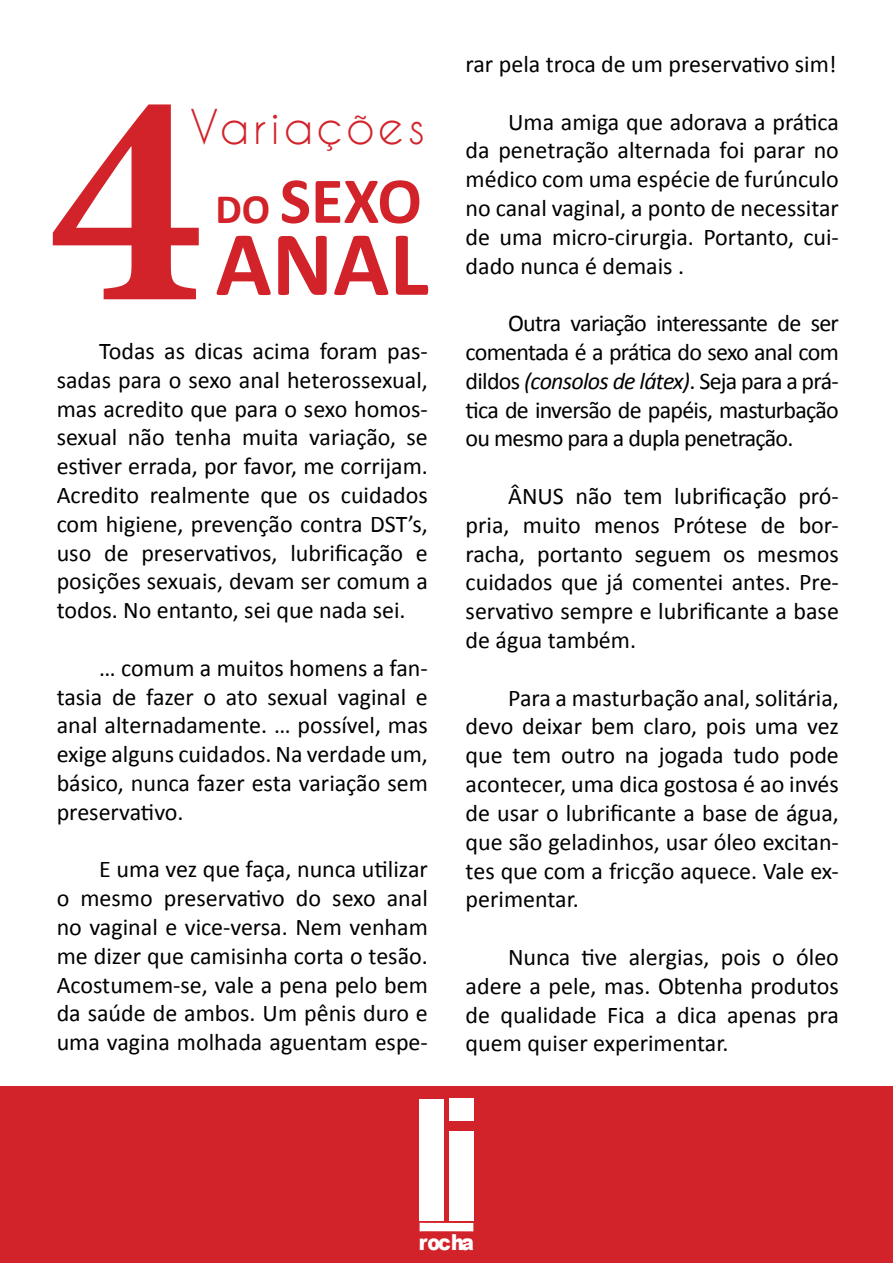
<style>
.page{position:relative;width:893px;height:1263px;background:#fff}
.page>*{position:absolute;margin:0;border:0;box-sizing:border-box;transform-origin:0 0}
.t1{font:700 309.75px "Minion Pro";color:#d2232a}
.t2{font:700 93px "Calibri";color:#d2232a}
.t3{font:700 66px "Calibri";color:#d2232a}
.t4{font:45px "Caviar Dreams";letter-spacing:.08em;color:#d2232a}
.t5{font:24px/28.8px "Calibri";color:#000;text-align:justify}
.t6{font:900 22.05px "Arial";letter-spacing:-.055em;color:#fff;scale:.87 1}
.s1{font-size:42px}
.s2{font-style:italic}
</style>
<div class="page">
<div style="left:0;top:1086px;width:893px;height:177px;background:#d2232a"></div>
<svg style="left:420px;top:1223px;width:53px;height:8px"></svg>
<div style="left:420px;top:1099px;width:24px;height:122px;background:#fff"></div>
<div style="left:449px;top:1131px;width:24px;height:90px;background:#fff"></div>
<div style="left:449px;top:1099px;width:24px;height:22px;background:#fff"></div>
<h1 class="t1" style="left:48px;top:-18px;width:156px">4</h1>
<h3 class="t4" style="left:190px;top:100px;width:236px">Variações</h3>
<h3 class="t3" style="left:215px;top:159px;width:208px"><span class="s1">DO</span> SEXO</h3>
<h2 class="t2" style="left:215px;top:204px;width:215px">ANAL</h2>
<p class="t5" style="left:57px;top:337px;width:373px;text-indent:43px">Todas as dicas acima foram pas&shy;sadas para o sexo anal heterossexual, mas acredito que para o sexo homos&shy;sexual não tenha muita variação, se estiver errada, por favor, me corrijam.<br>Acredito realmente que os cuidados com higiene, prevenção contra DST’s, uso de preservativos, lubrificação e posições sexuais, devam ser comum a todos. No entanto, sei que nada sei.</p>
<p class="t5" style="left:57px;top:653px;width:373px;text-indent:43px">… comum a muitos homens a fan&shy;tasia de fazer o ato sexual vaginal e anal alternadamente. … possível, mas exige alguns cuidados. Na verdade um, básico, nunca fazer esta variação sem preservativo.</p>
<p class="t5" style="left:57px;top:855px;width:373px;text-indent:43px">E uma vez que faça, nunca utilizar o mesmo preservativo do sexo anal no vaginal e vice-versa. Nem venham me dizer que camisinha corta o tesão.<br>Acostumem-se, vale a pena pelo bem da saúde de ambos. Um pênis duro e uma vagina molhada aguentam espe-</p>
<p class="t5" style="left:466px;top:50px;width:373px">rar pela troca de um preservativo sim!</p>
<p class="t5" style="left:466px;top:107px;width:375px;text-indent:43px">Uma amiga que adorava a prática da penetração alternada foi parar no médico com uma espécie de furúnculo no canal vaginal, a ponto de necessitar de uma micro-cirurgia. Portanto, cui&shy;dado nunca é demais .</p>
<p class="t5" style="left:466px;top:309px;width:375px;text-indent:43px">Outra variação interessante de ser comentada é a prática do sexo anal com dildos <span class="s2">(consolos de látex)</span>. Seja para a prá&shy;tica de inversão de papéis, masturbação ou mesmo para a dupla penetração.</p>
<p class="t5" style="left:466px;top:482px;width:375px;text-indent:43px">ÂNUS não tem lubrificação pró&shy;pria, muito menos Prótese de bor&shy;racha, portanto seguem os mesmos cuidados que já comentei antes. Pre&shy;servativo sempre e lubrificante a base de água também.</p>
<p class="t5" style="left:466px;top:683px;width:375px;text-indent:43px">Para a masturbação anal, solitária, devo deixar bem claro, pois uma vez que tem outro na jogada tudo pode acontecer, uma dica gostosa é ao invés de usar o lubrificante a base de água, que são geladinhos, usar óleo excitan&shy;tes que com a fricção aquece. Vale ex&shy;perimentar.</p>
<p class="t5" style="left:466px;top:943px;width:375px;text-indent:43px">Nunca tive alergias, pois o óleo adere a pele, mas. Obtenha produtos de qualidade Fica a dica apenas pra quem quiser experimentar.</p>
<p class="t6" style="left:419px;top:1226px;width:65px">rocha</p>
</div>
